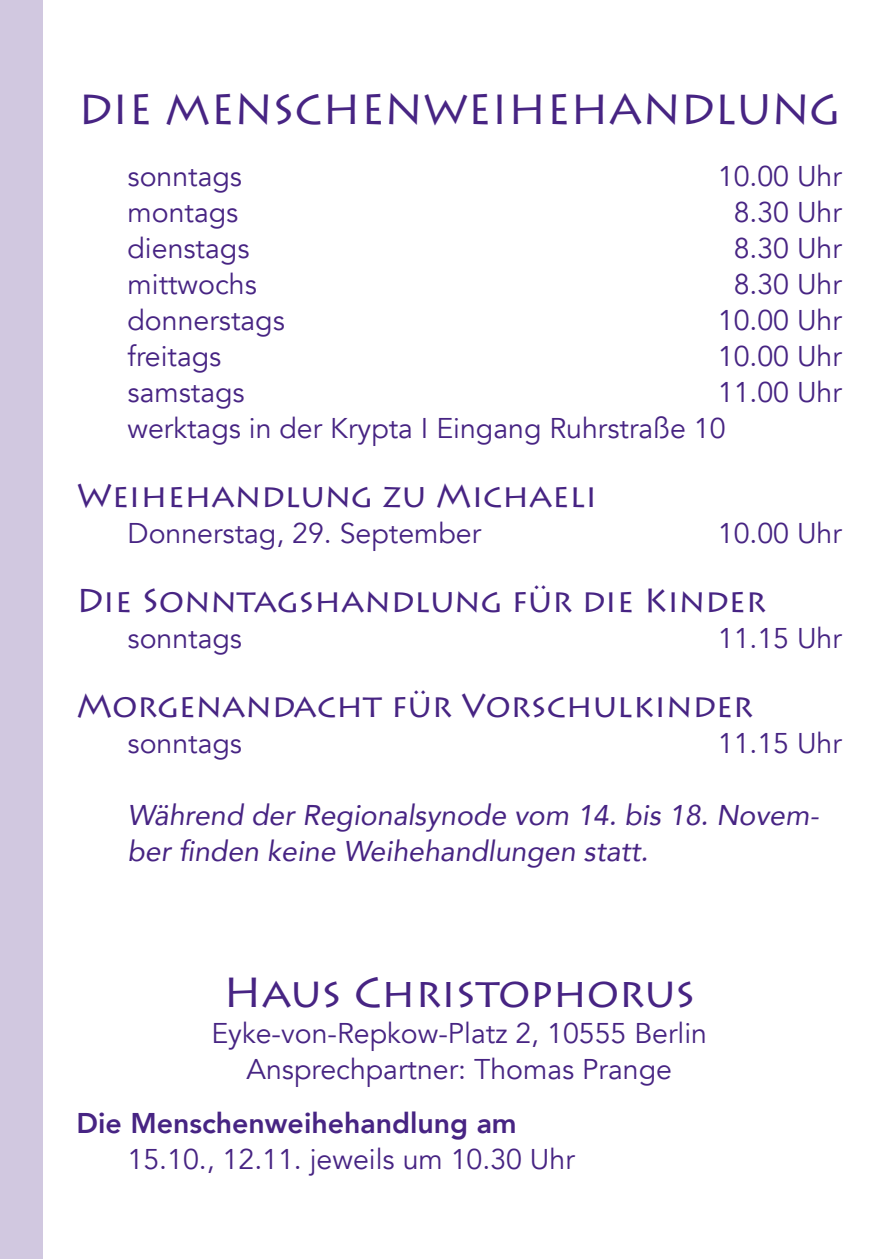
<style>
.page{position:relative;width:893px;height:1259px;background:#fff}
.page>*{position:absolute;margin:0;border:0;box-sizing:border-box;transform-origin:0 0}
.t1{font:42px "Lithos Pro";letter-spacing:-.005em;color:#472483}
.t2{font:33px "Lithos Pro";letter-spacing:-.005em;color:#472483}
.t3{font:28.5px/36px "Avenir";color:#472483}
.t4{font:italic 28.5px/36px "Avenir";color:#472483}
.t5{font:800 28.5px "Avenir";color:#472483}
</style>
<div class="page">
<div style="left:0;top:0;width:43px;height:1259px;background:#d1c8e0"></div>
<h1 class="t1" style="left:78px;top:85px;width:763px">DIE MENSCHENWEIHEHANDLUNG</h1>
<p class="t3" style="left:128px;top:158px;width:116px">sonntags</p>
<p class="t3" style="left:718px;top:158px;width:126px">10.00 Uhr</p>
<p class="t3" style="left:128px;top:194px;width:112px">montags</p>
<p class="t3" style="left:734px;top:194px;width:110px">8.30 Uhr</p>
<p class="t3" style="left:128px;top:230px;width:123px">dienstags</p>
<p class="t3" style="left:734px;top:230px;width:110px">8.30 Uhr</p>
<p class="t3" style="left:128px;top:266px;width:131px">mittwochs</p>
<p class="t3" style="left:734px;top:266px;width:110px">8.30 Uhr</p>
<p class="t3" style="left:128px;top:302px;width:159px">donnerstags</p>
<p class="t3" style="left:718px;top:302px;width:126px">10.00 Uhr</p>
<p class="t3" style="left:128px;top:338px;width:95px">freitags</p>
<p class="t3" style="left:718px;top:338px;width:126px">10.00 Uhr</p>
<p class="t3" style="left:128px;top:374px;width:119px">samstags</p>
<p class="t3" style="left:128px;top:374px;width:716px;text-indent:590px">11.00 Uhr werktags in der Krypta I Eingang Ruhrstraße 10</p>
<p class="t2" style="left:77px;top:476px;width:522px">Weihehandlung zu Michaeli</p>
<p class="t3" style="left:128px;top:515px;width:355px">Donnerstag, 29. September</p>
<p class="t3" style="left:718px;top:515px;width:126px">10.00 Uhr</p>
<p class="t2" style="left:77px;top:581px;width:691px">Die Sonntagshandlung für die Kinder</p>
<p class="t3" style="left:128px;top:620px;width:116px">sonntags</p>
<p class="t3" style="left:718px;top:620px;width:126px">11.15 Uhr</p>
<p class="t2" style="left:77px;top:686px;width:678px">Morgenandacht für Vorschulkinder</p>
<p class="t3" style="left:128px;top:725px;width:116px">sonntags</p>
<p class="t3" style="left:718px;top:725px;width:126px">11.15 Uhr</p>
<p class="t4" style="left:128px;top:796px;width:693px">Während der Regionalsynode vom 14. bis 18. Novem&shy;ber finden keine Weihehandlungen statt.</p>
<h1 class="t1" style="left:223px;top:968px;width:474px">Haus Christophorus</h1>
<p class="t3" style="left:211px;top:1016px;width:497px;text-align:center">Eyke-von-Repkow-Platz 2, 10555 Berlin<br>Ansprechpartner: Thomas Prange</p>
<p class="t5" style="left:77px;top:1101px;width:442px">Die Menschenweihehandlung am</p>
<p class="t3" style="left:128px;top:1142px;width:449px">15.10., 12.11. jeweils um 10.30 Uhr</p>
</div>
